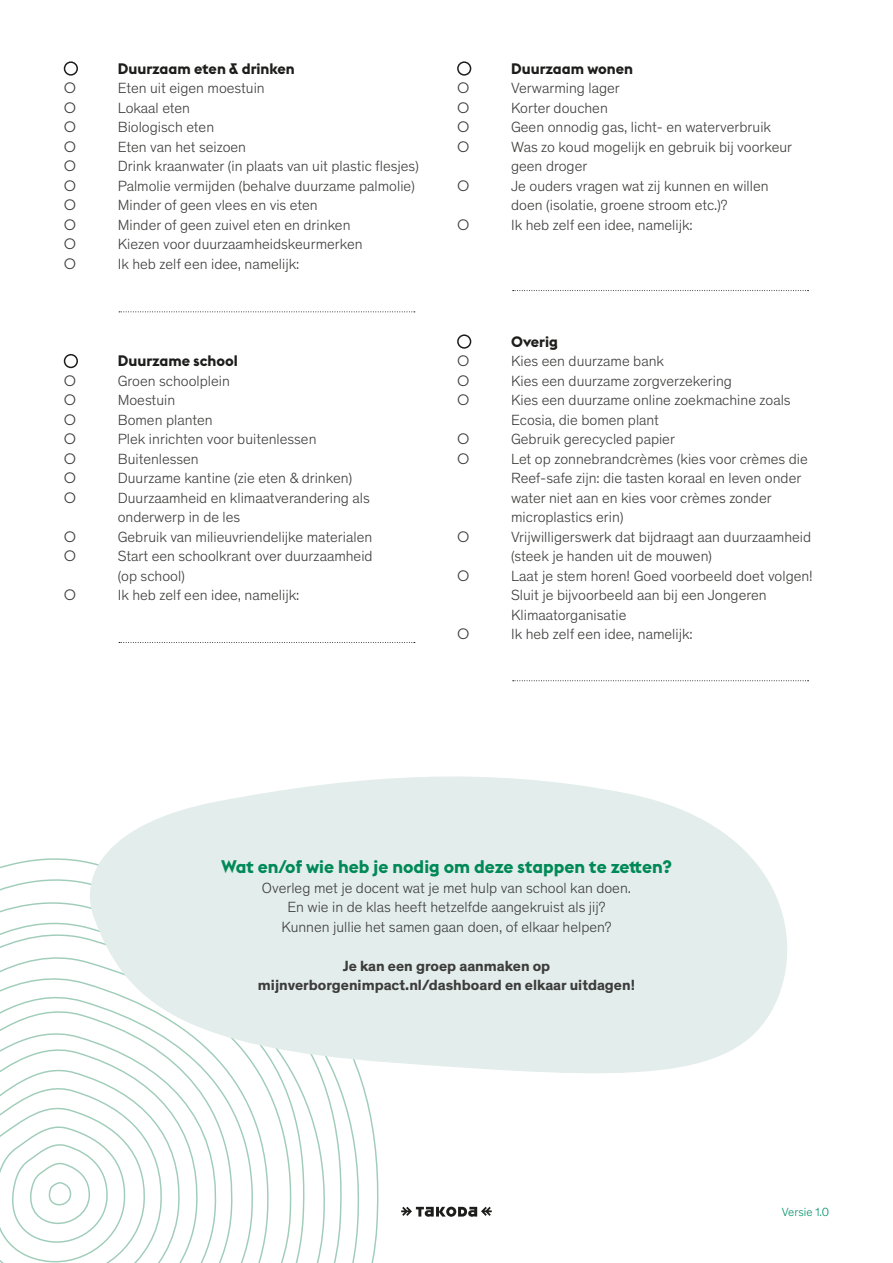
<style>
.page{position:relative;width:893px;height:1263px;background:#fff}
.page>*{position:absolute;margin:0;border:0;box-sizing:border-box;transform-origin:0 0}
.t1{font:700 18px "Euclid Flex";color:#008958}
.t2{font:300 15px/19.5px "Theinhardt Pan";color:#3c3c3b}
.t3{font:700 15px/19.5px "Theinhardt Pan";color:#3c3c3b;text-align:center}
.t4{font:700 15px "Euclid Flex";color:#1d1d1b}
.t5{font:15px "Museo Sans 300";color:#3c3c3b}
.t6{font:300 12px "Theinhardt Pan";color:#009266}
</style>
<div class="page">
<div style="left:64px;top:61px;width:14px;height:15px;border:2px solid #1d1d1b;border-radius:50%"></div>
<div style="left:64px;top:354px;width:14px;height:14px;border:2px solid #1d1d1b;border-radius:50%"></div>
<svg style="left:119px;top:311px;width:296px;height:1px"></svg>
<svg style="left:119px;top:642px;width:296px;height:1px"></svg>
<div style="left:457px;top:61px;width:14px;height:15px;border:2px solid #1d1d1b;border-radius:50%"></div>
<div style="left:457px;top:334px;width:14px;height:15px;border:2px solid #1d1d1b;border-radius:50%"></div>
<svg style="left:513px;top:290px;width:295px;height:1px"></svg>
<svg style="left:0;top:858px;width:379px;height:405px"></svg>
<svg style="left:79px;top:776px;width:708px;height:311px;fill:#e3edeb"></svg>
<svg style="left:513px;top:680px;width:295px;height:1px"></svg>
<svg style="left:401px;top:1207px;width:91px;height:10px"></svg>
<p class="t4" style="left:118px;top:59px;width:179px">Duurzaam eten &amp; drinken</p>
<p class="t5" style="left:64px;top:80px;width:14px">O</p>
<p class="t2" style="left:118px;top:77px;width:148px">Eten uit eigen moestuin</p>
<p class="t5" style="left:64px;top:99px;width:14px">O</p>
<p class="t2" style="left:118px;top:97px;width:74px">Lokaal eten</p>
<p class="t5" style="left:64px;top:119px;width:14px">O</p>
<p class="t2" style="left:118px;top:116px;width:98px">Biologisch eten</p>
<p class="t5" style="left:64px;top:138px;width:14px">O</p>
<p class="t2" style="left:118px;top:136px;width:130px">Eten van het seizoen</p>
<p class="t5" style="left:64px;top:158px;width:14px">O</p>
<p class="t2" style="left:118px;top:155px;width:303px">Drink kraanwater (in plaats van uit plastic flesjes)</p>
<p class="t5" style="left:64px;top:177px;width:14px">O</p>
<p class="t2" style="left:118px;top:175px;width:298px">Palmolie vermijden (behalve duurzame palmolie)</p>
<p class="t5" style="left:64px;top:197px;width:14px">O</p>
<p class="t2" style="left:118px;top:194px;width:201px">Minder of geen vlees en vis eten</p>
<p class="t5" style="left:64px;top:216px;width:14px">O</p>
<p class="t2" style="left:118px;top:214px;width:234px">Minder of geen zuivel eten en drinken</p>
<p class="t5" style="left:64px;top:236px;width:14px">O</p>
<p class="t2" style="left:118px;top:233px;width:246px">Kiezen voor duurzaamheidskeurmerken</p>
<p class="t5" style="left:64px;top:255px;width:14px">O</p>
<p class="t2" style="left:118px;top:253px;width:183px">Ik heb zelf een idee, namelijk:</p>
<p class="t4" style="left:118px;top:351px;width:122px">Duurzame school</p>
<p class="t5" style="left:64px;top:372px;width:14px">O</p>
<p class="t2" style="left:118px;top:370px;width:114px">Groen schoolplein</p>
<p class="t5" style="left:64px;top:392px;width:14px">O</p>
<p class="t2" style="left:118px;top:389px;width:59px">Moestuin</p>
<p class="t5" style="left:64px;top:411px;width:14px">O</p>
<p class="t2" style="left:118px;top:409px;width:96px">Bomen planten</p>
<p class="t5" style="left:64px;top:431px;width:14px">O</p>
<p class="t2" style="left:118px;top:428px;width:200px">Plek inrichten voor buitenlessen</p>
<p class="t5" style="left:64px;top:450px;width:14px">O</p>
<p class="t2" style="left:118px;top:448px;width:83px">Buitenlessen</p>
<p class="t5" style="left:64px;top:470px;width:14px">O</p>
<p class="t2" style="left:118px;top:467px;width:236px">Duurzame kantine (zie eten &amp; drinken)</p>
<p class="t5" style="left:64px;top:489px;width:14px">O</p>
<p class="t2" style="left:118px;top:487px;width:254px">Duurzaamheid en klimaatverandering als onderwerp in de les</p>
<p class="t5" style="left:64px;top:528px;width:14px">O</p>
<p class="t2" style="left:118px;top:526px;width:256px">Gebruik van milieuvriendelijke materialen</p>
<p class="t5" style="left:64px;top:548px;width:14px">O</p>
<p class="t2" style="left:118px;top:545px;width:256px">Start een schoolkrant over duurzaamheid (op school)</p>
<p class="t5" style="left:64px;top:587px;width:14px">O</p>
<p class="t2" style="left:118px;top:584px;width:183px">Ik heb zelf een idee, namelijk:</p>
<p class="t4" style="left:511px;top:59px;width:124px">Duurzaam wonen</p>
<p class="t5" style="left:457px;top:80px;width:14px">O</p>
<p class="t2" style="left:511px;top:77px;width:110px">Verwarming lager</p>
<p class="t5" style="left:457px;top:99px;width:14px">O</p>
<p class="t2" style="left:511px;top:97px;width:98px">Korter douchen</p>
<p class="t5" style="left:457px;top:119px;width:14px">O</p>
<p class="t2" style="left:511px;top:116px;width:261px">Geen onnodig gas, licht- en waterverbruik</p>
<p class="t5" style="left:457px;top:138px;width:14px">O</p>
<p class="t2" style="left:511px;top:136px;width:283px">Was zo koud mogelijk en gebruik bij voorkeur geen droger</p>
<p class="t5" style="left:457px;top:177px;width:14px">O</p>
<p class="t2" style="left:511px;top:175px;width:259px">Je ouders vragen wat zij kunnen en willen doen (isolatie, groene stroom etc.)?</p>
<p class="t5" style="left:457px;top:216px;width:14px">O</p>
<p class="t2" style="left:511px;top:214px;width:183px">Ik heb zelf een idee, namelijk:</p>
<p class="t4" style="left:511px;top:332px;width:48px">Overig</p>
<p class="t5" style="left:457px;top:353px;width:14px">O</p>
<p class="t2" style="left:511px;top:350px;width:154px">Kies een duurzame bank</p>
<p class="t5" style="left:457px;top:372px;width:14px">O</p>
<p class="t2" style="left:511px;top:370px;width:222px">Kies een duurzame zorgverzekering</p>
<p class="t5" style="left:457px;top:392px;width:14px">O</p>
<p class="t2" style="left:511px;top:389px;width:281px">Kies een duurzame online zoekmachine zoals<br>Ecosia, die bomen plant</p>
<p class="t5" style="left:457px;top:431px;width:14px">O</p>
<p class="t2" style="left:511px;top:428px;width:165px">Gebruik gerecycled papier</p>
<p class="t5" style="left:457px;top:450px;width:14px">O</p>
<p class="t2" style="left:511px;top:448px;width:298px">Let op zonnebrandcrèmes (kies voor crèmes die Reef-safe zijn: die tasten koraal en leven onder water niet aan en kies voor crèmes zonder microplastics erin)</p>
<p class="t5" style="left:457px;top:528px;width:14px">O</p>
<p class="t2" style="left:511px;top:526px;width:302px">Vrijwilligerswerk dat bijdraagt aan duurzaamheid (steek je handen uit de mouwen)</p>
<p class="t5" style="left:457px;top:567px;width:14px">O</p>
<p class="t2" style="left:511px;top:565px;width:303px">Laat je stem horen! Goed voorbeeld doet volgen!<br>Sluit je bijvoorbeeld aan bij een Jongeren<br>Klimaatorganisatie</p>
<p class="t5" style="left:457px;top:626px;width:14px">O</p>
<p class="t2" style="left:511px;top:623px;width:183px">Ik heb zelf een idee, namelijk:</p>
<p class="t1" style="left:221px;top:855px;width:452px">Wat en/of wie heb je nodig om deze stappen te zetten?</p>
<p class="t2" style="left:262px;top:877px;width:371px;text-align:center">Overleg met je docent wat je met hulp van school kan doen.<br>En wie in de klas heeft hetzelfde aangekruist als jij?<br>Kunnen jullie het samen gaan doen, of elkaar helpen?</p>
<p class="t3" style="left:258px;top:955px;width:379px">Je kan een groep aanmaken op mijnverborgenimpact.nl/dashboard en elkaar uitdagen!</p>
<p class="t6" style="left:782px;top:1204px;width:49px">Versie 1.0</p>
</div>
